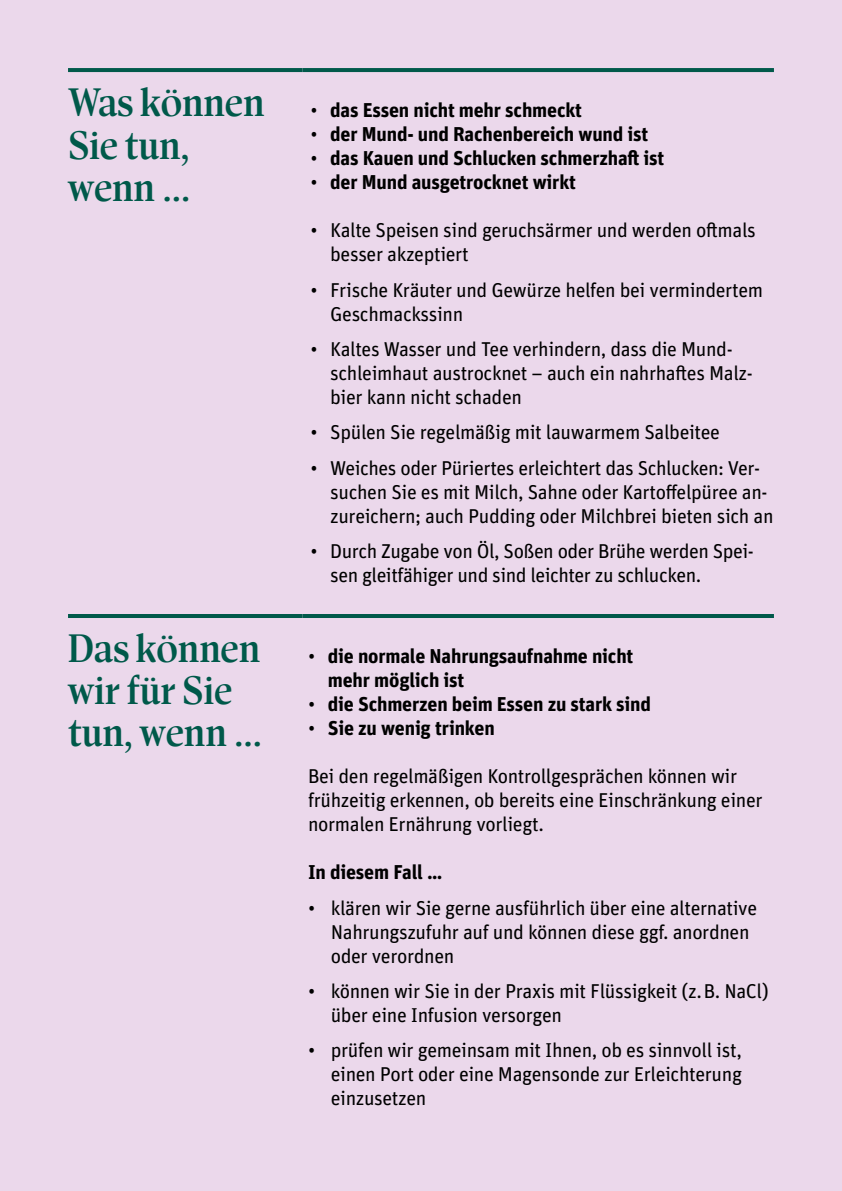
<style>
.page{position:relative;width:842px;height:1191px;background:#ebd8eb}
.page>*{position:absolute;margin:0;border:0;box-sizing:border-box;transform-origin:0 0}
.t1{font:40px/42px "Antonia Variable";color:#00594a}
.t2{font:20px/24px "Unit Pro";letter-spacing:-.02em;color:#000}
.t3{font:700 20px/24px "Unit Pro";letter-spacing:-.01em;color:#000}
.s1{font-weight:400}
</style>
<div class="page">
<hr style="left:68px;top:68px;width:234px;height:4px;background:#00594a">
<hr style="left:302px;top:68px;width:472px;height:4px;background:#00594a">
<hr style="left:68px;top:614px;width:234px;height:4px;background:#00594a">
<hr style="left:302px;top:614px;width:472px;height:4px;background:#00594a">
<h1 class="t1" style="left:68px;top:83px;width:198px">Was können<br>Sie tun, wenn …</h1>
<h1 class="t1" style="left:68px;top:628px;width:196px">Das können wir für Sie tun, wenn …</h1>
<p class="t3" style="left:310px;top:97px;width:273px"><span class="s1">•</span> das Essen nicht mehr schmeckt</p>
<p class="t3" style="left:310px;top:121px;width:339px"><span class="s1">•</span> der Mund- und Rachenbereich wund ist</p>
<p class="t3" style="left:310px;top:145px;width:355px"><span class="s1">•</span> das Kauen und Schlucken schmerzhaft ist</p>
<p class="t3" style="left:310px;top:169px;width:267px"><span class="s1">•</span> der Mund ausgetrocknet wirkt</p>
<p class="t2" style="left:330px;top:217px;width:427px;text-indent:-20px">• Kalte Speisen sind geruchsärmer und werden oftmals besser akzeptiert</p>
<p class="t2" style="left:330px;top:277px;width:434px;text-indent:-20px">• Frische Kräuter und Gewürze helfen bei vermindertem<br>Geschmackssinn</p>
<p class="t2" style="left:330px;top:336px;width:424px;text-indent:-20px">• Kaltes Wasser und Tee verhindern, dass die Mund&shy;schleimhaut austrocknet – auch ein nahrhaftes Malz&shy;bier kann nicht schaden</p>
<p class="t2" style="left:310px;top:419px;width:411px">• Spülen Sie regelmäßig mit lauwarmem Salbeitee</p>
<p class="t2" style="left:330px;top:455px;width:445px;text-indent:-20px">• Weiches oder Püriertes erleichtert das Schlucken: Ver&shy;suchen Sie es mit Milch, Sahne oder Kartoffelpüree an&shy;zureichern; auch Pudding oder Milchbrei bieten sich an</p>
<p class="t2" style="left:330px;top:538px;width:425px;text-indent:-20px">• Durch Zugabe von Öl, Soßen oder Brühe werden Spei&shy;sen gleitfähiger und sind leichter zu schlucken.</p>
<p class="t3" style="left:328px;top:643px;width:307px;text-indent:-20px"><span class="s1">•</span> die normale Nahrungsaufnahme nicht mehr möglich ist</p>
<p class="t3" style="left:308px;top:691px;width:344px"><span class="s1">•</span> die Schmerzen beim Essen zu stark sind</p>
<p class="t3" style="left:308px;top:715px;width:188px"><span class="s1">•</span> Sie zu wenig trinken</p>
<p class="t2" style="left:308px;top:763px;width:456px">Bei den regelmäßigen Kontrollgesprächen können wir frühzeitig erkennen, ob bereits eine Einschränkung einer normalen Ernährung vorliegt.</p>
<p class="t3" style="left:308px;top:859px;width:136px">In diesem Fall …</p>
<p class="t2" style="left:331px;top:894px;width:428px;text-indent:-23px">• klären wir Sie gerne ausführlich über eine alternative<br>Nahrungszufuhr auf und können diese ggf. anordnen oder verordnen</p>
<p class="t2" style="left:331px;top:978px;width:440px;text-indent:-23px">• können wir Sie in der Praxis mit Flüssigkeit (z.B. NaCl) über eine Infusion versorgen</p>
<p class="t2" style="left:331px;top:1037px;width:413px;text-align:justify;text-indent:-23px">• prüfen wir gemeinsam mit Ihnen, ob es sinnvoll ist, einen Port oder eine Magensonde zur Erleichterung einzusetzen</p>
</div>
